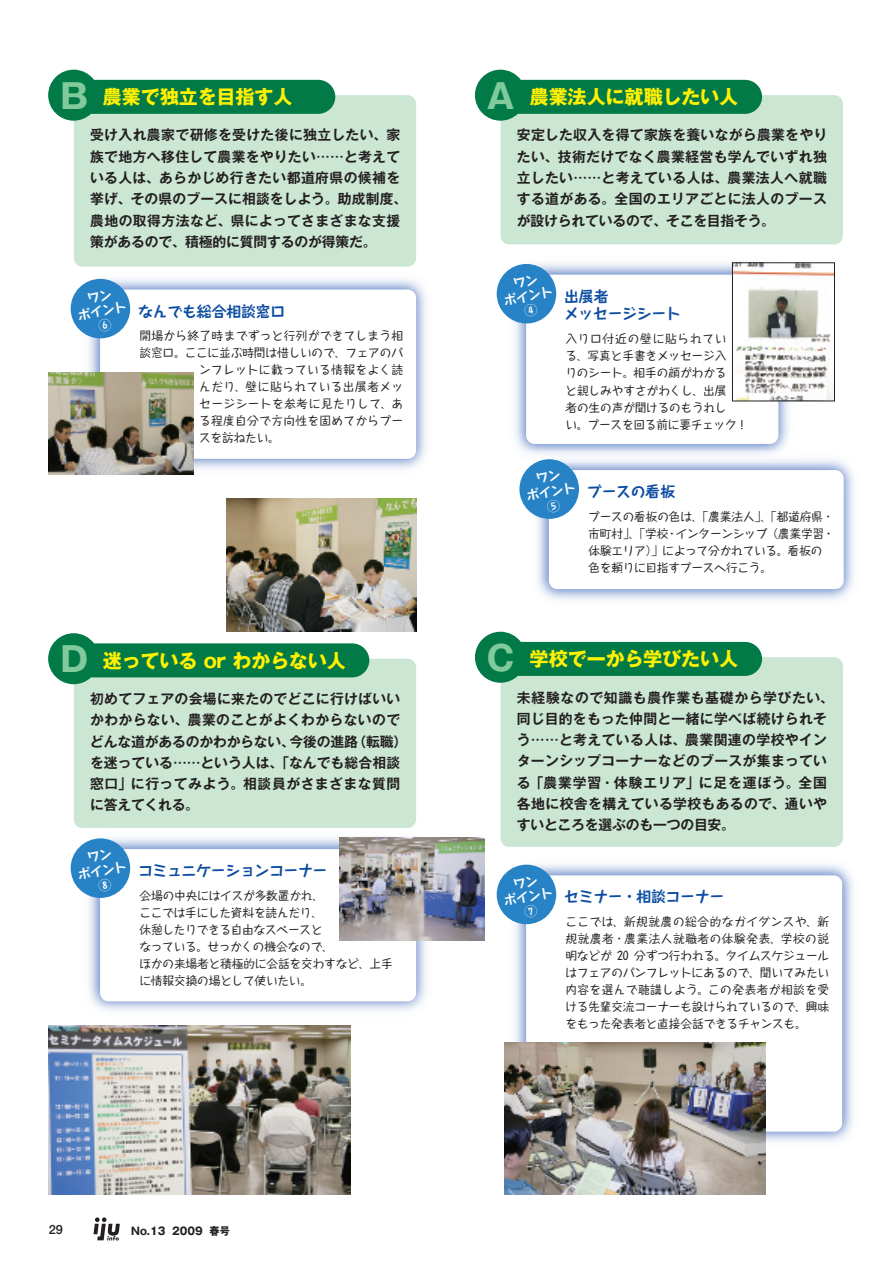
<style>
.page{position:relative;width:893px;height:1263px;background:#fff}
.page>*{position:absolute;margin:0;border:0;box-sizing:border-box;transform-origin:0 0}
.t1{font:19.2px "Gothic MB101 Bold 90 pv RKSJ H";letter-spacing:-.01em;color:#fff101}
.t2{font:14.85px/17px "Taka Hand Bold 90 pv RKSJ H";letter-spacing:-.02em;color:#0d4da1}
.t3{font:13.8px/21.3px "Gothic MB101 De B 90 pv RKSJ H";letter-spacing:.025em;color:#231f20}
.t4{font:12.75px/14.9px "Taka Hand Bold 90 pv RKSJ H";color:#fff;text-align:center}
.t5{font:12.75px "Futo Go B101 Bold Adobe Japan 1 2";color:#231f20}
.t6{font:11.7px/17px "Taka Hand Medium 90 pv RKSJ H";letter-spacing:-.01em;color:#231f20}
.t7{font:11.7px "Taka Hand Medium 90 pv RKSJ H";letter-spacing:.025em;color:#231f20}
.t8{font:11.7px "Taka Hand Medium 90 pv RKSJ H";letter-spacing:.04em;color:#231f20}
.t9{font:10.65px "Gothic MB101 Bold Adobe Japan 1 2";color:#231f20;scale:.95 1}
.s1{font-size:34.05px;color:#80ca9c}
</style>
<div class="page">
<div style="left:74px;top:659px;width:342px;height:169px;background:#cbe6d3;border-radius:9px"></div>
<div style="left:501px;top:95px;width:342px;height:149px;background:#cbe6d3;border-radius:9px"></div>
<div style="left:501px;top:657px;width:342px;height:190px;background:#cbe6d3;border-radius:9px"></div>
<div style="left:74px;top:95px;width:342px;height:172px;background:#cbe6d3;border-radius:9px"></div>
<img style="left:82px;top:278px;width:344px;height:197px">
<div style="left:100px;top:290px;width:316px;height:169px;background:#fff;border-radius:9px"></div>
<svg style="left:48px;top:70px;width:287px;height:51px"></svg>
<svg style="left:48px;top:633px;width:321px;height:51px"></svg>
<svg style="left:475px;top:70px;width:287px;height:51px"></svg>
<div style="left:71px;top:279px;width:59px;height:59px;background:#2783c5;border-radius:50%"></div>
<img style="left:84px;top:837px;width:350px;height:174px">
<div style="left:100px;top:849px;width:316px;height:152px;background:#fff;border-radius:9px"></div>
<div style="left:71px;top:838px;width:59px;height:60px;background:#2783c5;border-radius:50%"></div>
<img style="left:507px;top:864px;width:346px;height:286px">
<div style="left:526px;top:875px;width:316px;height:257px;background:#fff;border-radius:9px"></div>
<div style="left:497px;top:865px;width:59px;height:59px;background:#2783c5;border-radius:50%"></div>
<img style="left:531px;top:459px;width:323px;height:141px">
<div style="left:549px;top:470px;width:295px;height:119px;background:#fff;border-radius:9px"></div>
<div style="left:519px;top:459px;width:60px;height:60px;background:#2783c5;border-radius:50%"></div>
<img style="left:507px;top:262px;width:290px;height:192px">
<img style="left:530px;top:451px;width:267px;height:12px">
<img style="left:535px;top:459px;width:28px;height:4px">
<div style="left:526px;top:275px;width:252px;height:169px;background:#fff;border-radius:9px"></div>
<div style="left:497px;top:264px;width:59px;height:59px;background:#2783c5;border-radius:50%"></div>
<svg style="left:475px;top:632px;width:287px;height:51px"></svg>
<img style="left:505px;top:1042px;width:260px;height:153px">
<img style="left:49px;top:372px;width:144px;height:102px">
<img style="left:340px;top:838px;width:144px;height:102px">
<img style="left:734px;top:265px;width:99px;height:134px">
<div style="left:732px;top:263px;width:103px;height:138px;border:1px solid #231f20"></div>
<img style="left:48px;top:1025px;width:302px;height:169px">
<img style="left:226px;top:498px;width:190px;height:133px">
<h1 class="t1" style="left:61px;top:90px;width:233px"><span class="s1">B</span> 農業で独立を目指す人</h1>
<p class="t3" style="left:90px;top:126px;width:319px">受け入れ農家で研修を受けた後に独立したい、家族で地方へ移住して農業をやりたい……と考えている人は、あらかじめ行きたい都道府県の候補を挙げ、その県のブースに相談をしよう。助成制度、農地の取得方法など、県によってさまざまな支援策があるので、積極的に質問するのが得策だ。</p>
<p class="t4" style="left:74px;top:295px;width:51px;rotate:-10deg">ワン<br>ポイント<br>⑥</p>
<p class="t2" style="left:138px;top:304px;width:149px">なんでも総合相談窓口</p>
<p class="t7" style="left:139px;top:332px;width:265px">開場から終了時までずっと行列ができてしまう相</p>
<p class="t6" style="left:139px;top:346px;width:265px">談窓口。ここに並ぶ時間は惜しいので、フェアのパ</p>
<p class="t7" style="left:199px;top:366px;width:205px">ンフレットに載っている情報をよく読</p>
<p class="t8" style="left:199px;top:383px;width:206px">んだり、壁に貼られている出展者メッ</p>
<p class="t8" style="left:199px;top:400px;width:205px">セージシートを参考に見たりして、あ</p>
<p class="t7" style="left:199px;top:417px;width:206px">る程度自分で方向性を固めてからブー</p>
<p class="t6" style="left:199px;top:431px;width:82px">スを訪ねたい。</p>
<h1 class="t1" style="left:61px;top:653px;width:287px"><span class="s1">D</span> 迷っている or わからない人</h1>
<p class="t3" style="left:90px;top:690px;width:319px">初めてフェアの会場に来たのでどこに行けばいいかわからない、農業のことがよくわからないのでどんな道があるのかわからない、今後の進路（転職）を迷っている……という人は、「なんでも総合相談窓口」に行ってみよう。相談員がさまざまな質問に答えてくれる。</p>
<p class="t4" style="left:74px;top:854px;width:51px;rotate:-10deg">ワン<br>ポイント<br>⑧</p>
<p class="t2" style="left:138px;top:864px;width:191px">コミュニケーションコーナー</p>
<p class="t6" style="left:139px;top:889px;width:255px">会場の中央にはイスが多数置かれ、<br>ここでは手にした資料を読んだり、<br>休憩したりできる自由なスペースと<br>なっている。せっかくの機会なので、<br>ほかの来場者と積極的に会話を交わすなど、上手に情報交換の場として使いたい。</p>
<p class="t5" style="left:49px;top:1224px;width:16px">29</p>
<p class="t9" style="left:131px;top:1227px;width:105px">No.13 2009 春号</p>
<h1 class="t1" style="left:487px;top:90px;width:253px"><span class="s1">A</span> 農業法人に就職したい人</h1>
<p class="t3" style="left:517px;top:126px;width:312px;text-align:justify">安定した収入を得て家族を養いながら農業をやりたい、技術だけでなく農業経営も学んでいずれ独立したい……と考えている人は、農業法人へ就職する道がある。全国のエリアごとに法人のブースが設けられているので、そこを目指そう。</p>
<p class="t4" style="left:500px;top:280px;width:51px;rotate:-10deg">ワン<br>ポイント<br>④</p>
<p class="t2" style="left:564px;top:290px;width:118px">出展者<br>メッセージシート</p>
<p class="t6" style="left:565px;top:332px;width:184px">入り口付近の壁に貼られてい<br>る、写真と手書きメッセージ入<br>りのシート。相手の顔がわかる<br>と親しみやすさがわくし、出展<br>者の生の声が聞けるのもうれし<br>い。ブースを回る前に要チェック！</p>
<p class="t4" style="left:523px;top:475px;width:51px;rotate:-10deg">ワン<br>ポイント<br>⑤</p>
<p class="t2" style="left:587px;top:485px;width:90px">ブースの看板</p>
<p class="t6" style="left:588px;top:510px;width:248px">ブースの看板の色は、「農業法人」、「都道府県・市町村」、「学校・インターンシップ（農業学習・体験エリア）」によって分かれている。看板の色を頼りに目指すブースへ行こう。</p>
<h1 class="t1" style="left:487px;top:652px;width:253px"><span class="s1">C</span> 学校で一から学びたい人</h1>
<p class="t3" style="left:517px;top:688px;width:319px">未経験なので知識も農作業も基礎から学びたい、同じ目的をもった仲間と一緒に学べば続けられそう……と考えている人は、農業関連の学校やインターンシップコーナーなどのブースが集まっている「農業学習・体験エリア」に足を運ぼう。全国各地に校舎を構えている学校もあるので、通いやすいところを選ぶのも一つの目安。</p>
<p class="t4" style="left:500px;top:880px;width:51px;rotate:-10deg">ワン<br>ポイント<br>⑦</p>
<p class="t2" style="left:564px;top:890px;width:161px">セミナー・相談コーナー</p>
<p class="t6" style="left:565px;top:915px;width:265px;text-align:justify">ここでは、新規就農の総合的なガイダンスや、新規就農者・農業法人就職者の体験発表、学校の説明などが 20 分ずつ行われる。タイムスケジュールはフェアのパンフレットにあるので、聞いてみたい内容を選んで聴講しよう。この発表者が相談を受ける先輩交流コーナーも設けられているので、興味をもった発表者と直接会話できるチャンスも。</p>
</div>
